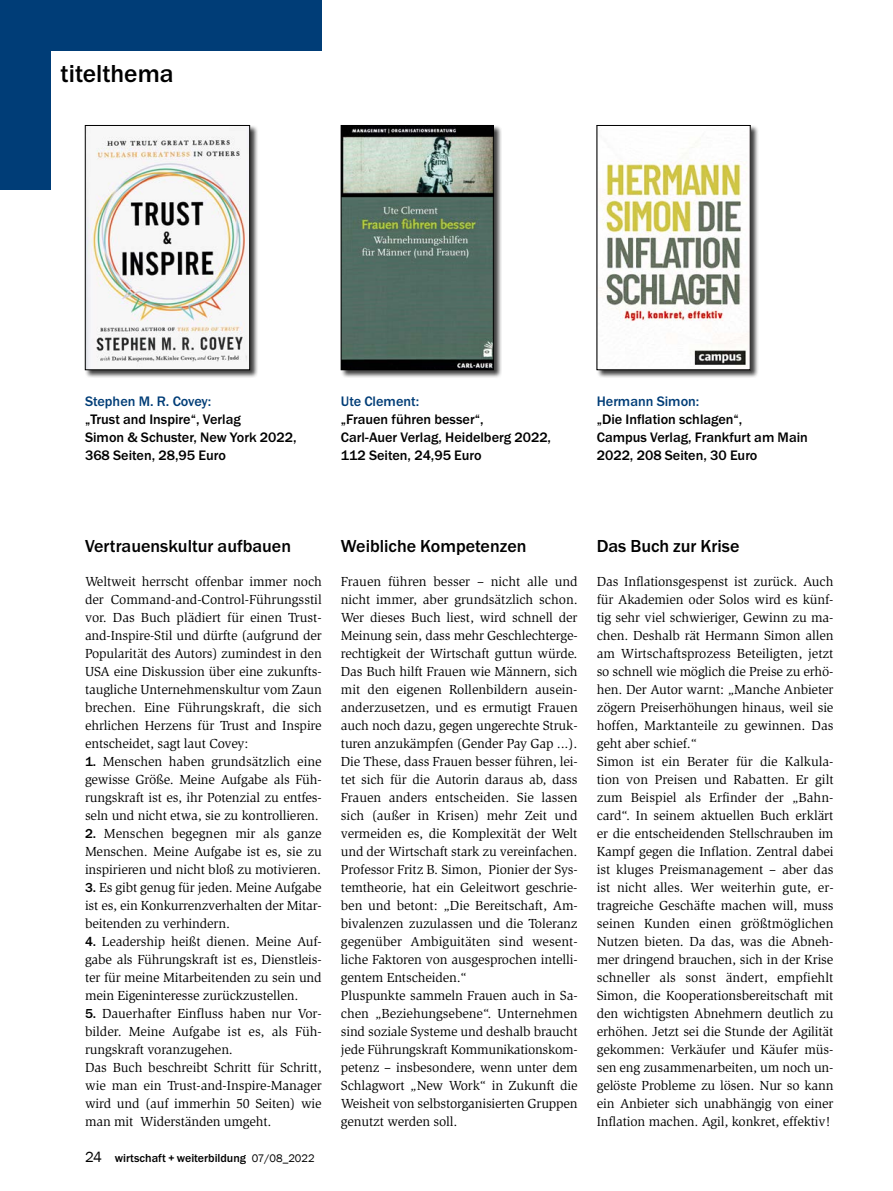
<style>
.page{position:relative;width:893px;height:1191px;background:#fff}
.page>*{position:absolute;margin:0;border:0;box-sizing:border-box;transform-origin:0 0}
.t1{font:500 25.5px "Franklin Goth EF";color:#000}
.t2{font:500 18px "Franklin Goth EF";color:#000}
.t3{font:500 14.25px/18px "Franklin Goth EF";color:#000}
.t4{font:500 14.25px "Franklin Goth EF";color:#003d77}
.t5{font:13.5px/18px "Slimbach Std";letter-spacing:-.01em;color:#000;text-align:justify}
.t6{font:500 12px "Franklin Goth EF";color:#000}
.s1{font-family:"Franklin Goth EF";font-weight:500}
.s2{font-family:"Franklin Gothic";font-weight:400;font-size:15px}
.s3{font-family:"Franklin Gothic";font-weight:400;font-size:11.25px}
</style>
<div class="page">
<div style="left:0;top:0;width:51px;height:190px;background:#003d77"></div>
<div style="left:0;top:0;width:322px;height:51px;background:#003d77"></div>
<div style="left:85px;top:125px;width:173px;height:254px;background:#000;opacity:.75"></div>
<img style="left:87px;top:127px;width:161px;height:241px">
<div style="left:85px;top:125px;width:165px;height:245px;border:1px solid #000"></div>
<div style="left:341px;top:125px;width:161px;height:254px;background:#000;opacity:.75"></div>
<img style="left:343px;top:127px;width:149px;height:241px">
<div style="left:341px;top:125px;width:153px;height:245px;border:1px solid #000"></div>
<div style="left:597px;top:125px;width:162px;height:254px;background:#000;opacity:.75"></div>
<img style="left:599px;top:127px;width:149px;height:241px">
<h1 class="t1" style="left:61px;top:59px;width:115px">titelthema</h1>
<p class="t4" style="left:85px;top:393px;width:128px">Stephen M. R. Covey:</p>
<p class="t3" style="left:85px;top:410px;width:213px">„Trust and Inspire“, Verlag<br>Simon &amp; Schuster, New York 2022,<br>368 Seiten, 28,95 Euro</p>
<p class="t4" style="left:341px;top:393px;width:80px">Ute Clement:</p>
<p class="t3" style="left:341px;top:410px;width:212px">„Frauen führen besser“,<br>Carl-Auer Verlag, Heidelberg 2022,<br>112 Seiten, 24,95 Euro</p>
<p class="t4" style="left:597px;top:393px;width:104px">Hermann Simon:</p>
<p class="t3" style="left:597px;top:410px;width:213px">„Die Inflation schlagen“,<br>Campus Verlag, Frankfurt am Main<br>2022, 208 Seiten, 30 Euro</p>
<h2 class="t2" style="left:85px;top:536px;width:207px">Vertrauenskultur aufbauen</h2>
<p class="t5" style="left:85px;top:572px;width:238px">Weltweit herrscht offenbar immer noch der Command-and-Control-Führungsstil vor. Das Buch plädiert für einen Trust&shy;and-Inspire-Stil und dürfte (aufgrund der Popularität des Autors) zumindest in den USA eine Diskussion über eine zukunfts&shy;taugliche Unternehmenskultur vom Zaun brechen. Eine Führungskraft, die sich ehrlichen Herzens für Trust and Inspire entscheidet, sagt laut Covey:</p>
<p class="t5" style="left:85px;top:752px;width:238px"><span class="s1">1.</span> Menschen haben grundsätzlich eine gewisse Größe. Meine Aufgabe als Füh&shy;rungskraft ist es, ihr Potenzial zu entfes&shy;seln und nicht etwa, sie zu kontrollieren.</p>
<p class="t5" style="left:85px;top:824px;width:238px"><span class="s1">2.</span> Menschen begegnen mir als ganze Menschen. Meine Aufgabe ist es, sie zu inspirieren und nicht bloß zu motivieren.</p>
<p class="t5" style="left:85px;top:878px;width:238px"><span class="s1">3.</span> Es gibt genug für jeden. Meine Aufgabe ist es, ein Konkurrenzverhalten der Mitar&shy;beitenden zu verhindern.</p>
<p class="t5" style="left:85px;top:932px;width:238px"><span class="s1">4.</span> Leadership heißt dienen. Meine Auf&shy;gabe als Führungskraft ist es, Dienstleis&shy;ter für meine Mitarbeitenden zu sein und mein Eigeninteresse zurückzustellen.</p>
<p class="t5" style="left:85px;top:1004px;width:238px;text-align:left"><span class="s1">5.</span> Dauerhafter Einfluss haben nur Vor&shy;bilder. Meine Aufgabe ist es, als Füh&shy;rungskraft voranzugehen.<br>Das Buch beschreibt Schritt für Schritt, wie man ein Trust-and-Inspire-Manager wird und (auf immerhin 50 Seiten) wie man mit Widerständen umgeht.</p>
<p class="t6" style="left:85px;top:1151px;width:231px"><span class="s2">24</span> wirtschaft + weiterbildung <span class="s3">07/08_2022</span></p>
<h2 class="t2" style="left:341px;top:536px;width:187px">Weibliche Kompetenzen</h2>
<p class="t5" style="left:341px;top:572px;width:238px;text-align:left">Frauen führen besser – nicht alle und nicht immer, aber grundsätzlich schon.<br>Wer dieses Buch liest, wird schnell der Meinung sein, dass mehr Geschlechterge&shy;rechtigkeit der Wirtschaft guttun würde.<br>Das Buch hilft Frauen wie Männern, sich mit den eigenen Rollenbildern ausein&shy;anderzusetzen, und es ermutigt Frauen auch noch dazu, gegen ungerechte Struk&shy;turen anzukämpfen (Gender Pay Gap ...).<br>Die These, dass Frauen besser führen, lei&shy;tet sich für die Autorin daraus ab, dass Frauen anders entscheiden. Sie lassen sich (außer in Krisen) mehr Zeit und vermeiden es, die Komplexität der Welt und der Wirtschaft stark zu vereinfachen.<br>Professor Fritz B. Simon, Pionier der Sys&shy;temtheorie, hat ein Geleitwort geschrie&shy;ben und betont: „Die Bereitschaft, Am&shy;bivalenzen zuzulassen und die Toleranz gegenüber Ambiguitäten sind wesent&shy;liche Faktoren von ausgesprochen intelli&shy;gentem Entscheiden.“<br>Pluspunkte sammeln Frauen auch in Sa&shy;chen „Beziehungsebene“. Unternehmen sind soziale Systeme und deshalb braucht jede Führungskraft Kommunikationskom&shy;petenz – insbesondere, wenn unter dem Schlagwort „New Work“ in Zukunft die Weisheit von selbstorganisierten Gruppen genutzt werden soll.</p>
<h2 class="t2" style="left:597px;top:536px;width:144px">Das Buch zur Krise</h2>
<p class="t5" style="left:597px;top:572px;width:238px;text-align:left">Das Inflationsgespenst ist zurück. Auch für Akademien oder Solos wird es künf&shy;tig sehr viel schwieriger, Gewinn zu ma&shy;chen. Deshalb rät Hermann Simon allen am Wirtschaftsprozess Beteiligten, jetzt so schnell wie möglich die Preise zu erhö&shy;hen. Der Autor warnt: „Manche Anbieter zögern Preiserhöhungen hinaus, weil sie hoffen, Marktanteile zu gewinnen. Das geht aber schief.“<br>Simon ist ein Berater für die Kalkula&shy;tion von Preisen und Rabatten. Er gilt zum Beispiel als Erfinder der „Bahn&shy;card“. In seinem aktuellen Buch erklärt er die entscheidenden Stellschrauben im Kampf gegen die Inflation. Zentral dabei ist kluges Preismanagement – aber das ist nicht alles. Wer weiterhin gute, er&shy;tragreiche Geschäfte machen will, muss seinen Kunden einen größtmöglichen Nutzen bieten. Da das, was die Abneh&shy;mer dringend brauchen, sich in der Krise schneller als sonst ändert, empfiehlt Simon, die Kooperationsbereitschaft mit den wichtigsten Abnehmern deutlich zu erhöhen. Jetzt sei die Stunde der Agilität gekommen: Verkäufer und Käufer müs&shy;sen eng zusammenarbeiten, um noch un&shy;gelöste Probleme zu lösen. Nur so kann ein Anbieter sich unabhängig von einer Inflation machen. Agil, konkret, effektiv!</p>
</div>
